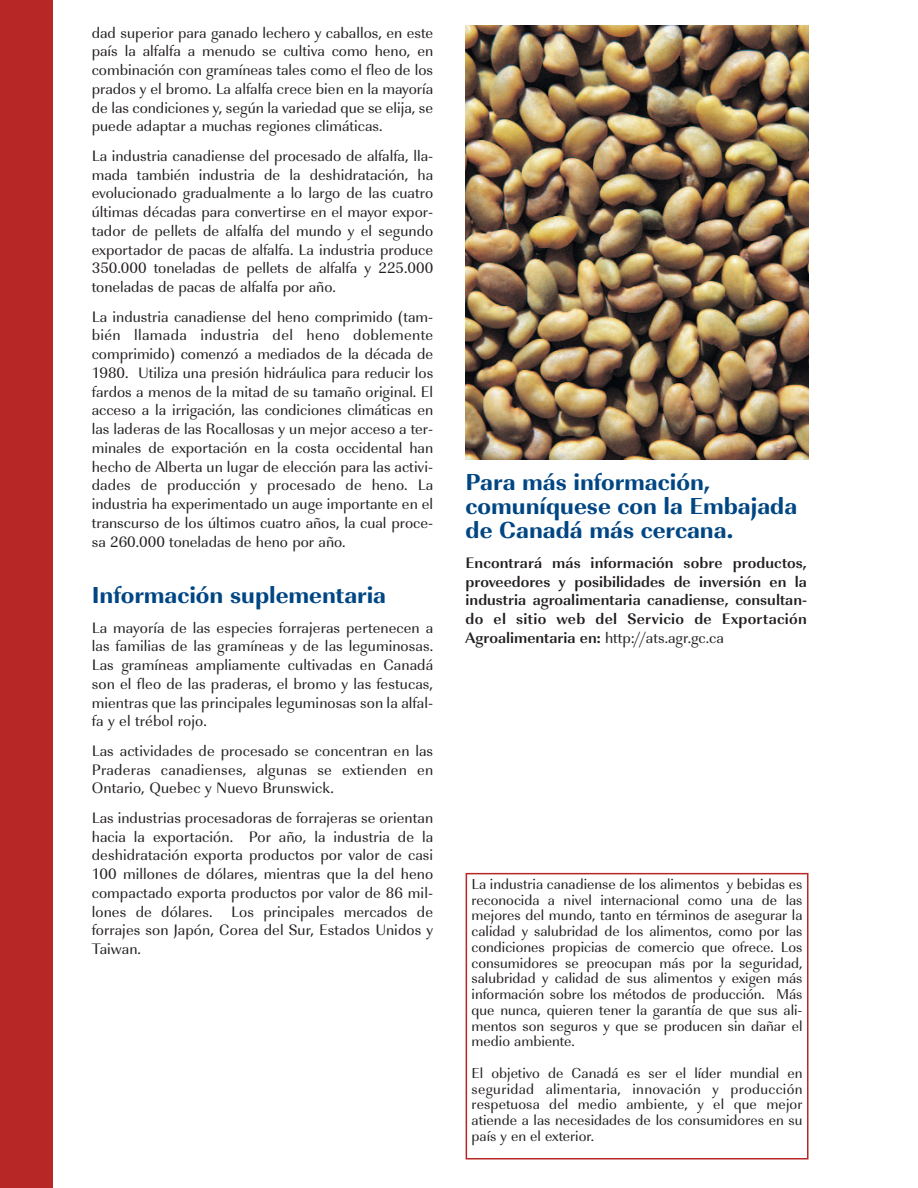
<style>
.page{position:relative;width:918px;height:1188px;background:#fff}
.page>*{position:absolute;margin:0;border:0;box-sizing:border-box;transform-origin:0 0}
.t1{font:700 24px/24px "URW Imperial T Extr";color:#004684}
.t2{font:15.75px/18.8px "URW Imperial T";color:#231f20;text-align:justify}
.t3{font:700 15.75px/18.8px "URW Imperial T";letter-spacing:.02em;color:#231f20;text-align:justify}
.t4{font:15px/15.8px "URW Imperial T";color:#231f20;text-align:justify}
.s1{font-weight:400}
</style>
<div class="page">
<div style="left:0;top:0;width:52px;height:1188px;background:#b62725"></div>
<img style="left:466px;top:26px;width:342px;height:433px">
<div style="left:466px;top:873px;width:342px;height:287px;border:2px solid #b62725"></div>
<p class="t2" style="left:92px;top:25px;width:343px">dad superior para ganado lechero y caballos, en este país la alfalfa a menudo se cultiva como heno, en combinación con gramíneas tales como el fleo de los prados y el bromo. La alfalfa crece bien en la mayoría de las condiciones y, según la variedad que se elija, se puede adaptar a muchas regiones climáticas.</p>
<p class="t2" style="left:92px;top:148px;width:343px">La industria canadiense del procesado de alfalfa, lla&shy;mada también industria de la deshidratación, ha evolucionado gradualmente a lo largo de las cuatro últimas décadas para convertirse en el mayor expor&shy;tador de pellets de alfalfa del mundo y el segundo exportador de pacas de alfalfa. La industria produce 350.000 toneladas de pellets de alfalfa y 225.000 toneladas de pacas de alfalfa por año.</p>
<p class="t2" style="left:92px;top:309px;width:343px">La industria canadiense del heno comprimido (tam&shy;bién llamada industria del heno doblemente comprimido) comenzó a mediados de la década de 1980. Utiliza una presión hidráulica para reducir los fardos a menos de la mitad de su tamaño original. El acceso a la irrigación, las condiciones climáticas en las laderas de las Rocallosas y un mejor acceso a ter&shy;minales de exportación en la costa occidental han hecho de Alberta un lugar de elección para las activi&shy;dades de producción y procesado de heno. La industria ha experimentado un auge importante en el transcurso de los últimos cuatro años, la cual proce&shy;sa 260.000 toneladas de heno por año.</p>
<h1 class="t1" style="left:92px;top:586px;width:296px">Información suplementaria</h1>
<p class="t2" style="left:92px;top:620px;width:343px">La mayoría de las especies forrajeras pertenecen a las familias de las gramíneas y de las leguminosas.<br>Las gramíneas ampliamente cultivadas en Canadá son el fleo de las praderas, el bromo y las festucas, mientras que las principales leguminosas son la alfal&shy;fa y el trébol rojo.</p>
<p class="t2" style="left:92px;top:743px;width:343px">Las actividades de procesado se concentran en las Praderas canadienses, algunas se extienden en Ontario, Quebec y Nuevo Brunswick.</p>
<p class="t2" style="left:92px;top:810px;width:343px">Las industrias procesadoras de forrajeras se orientan hacia la exportación. Por año, la industria de la deshidratación exporta productos por valor de casi 100 millones de dólares, mientras que la del heno compactado exporta productos por valor de 86 mil&shy;lones de dólares. Los principales mercados de forrajes son Japón, Corea del Sur, Estados Unidos y Taiwan.</p>
<h1 class="t1" style="left:466px;top:473px;width:333px">Para más información, comuníquese con la Embajada de Canadá más cercana.</h1>
<p class="t3" style="left:466px;top:555px;width:343px">Encontrará más información sobre productos, proveedores y posibilidades de inversión en la industria agroalimentaria canadiense, consultan&shy;do el sitio web del Servicio de Exportación Agroalimentaria en: <span class="s1">http://ats.agr.gc.ca</span></p>
<p class="t4" style="left:472px;top:878px;width:332px">La industria canadiense de los alimentos y bebidas es reconocida a nivel internacional como una de las mejores del mundo, tanto en términos de asegurar la calidad y salubridad de los alimentos, como por las condiciones propicias de comercio que ofrece. Los consumidores se preocupan más por la seguridad, salubridad y calidad de sus alimentos y exigen más información sobre los métodos de producción. Más que nunca, quieren tener la garantía de que sus ali&shy;mentos son seguros y que se producen sin dañar el medio ambiente.</p>
<p class="t4" style="left:472px;top:1067px;width:332px">El objetivo de Canadá es ser el líder mundial en seguridad alimentaria, innovación y producción respetuosa del medio ambiente, y el que mejor atiende a las necesidades de los consumidores en su país y en el exterior.</p>
</div>
